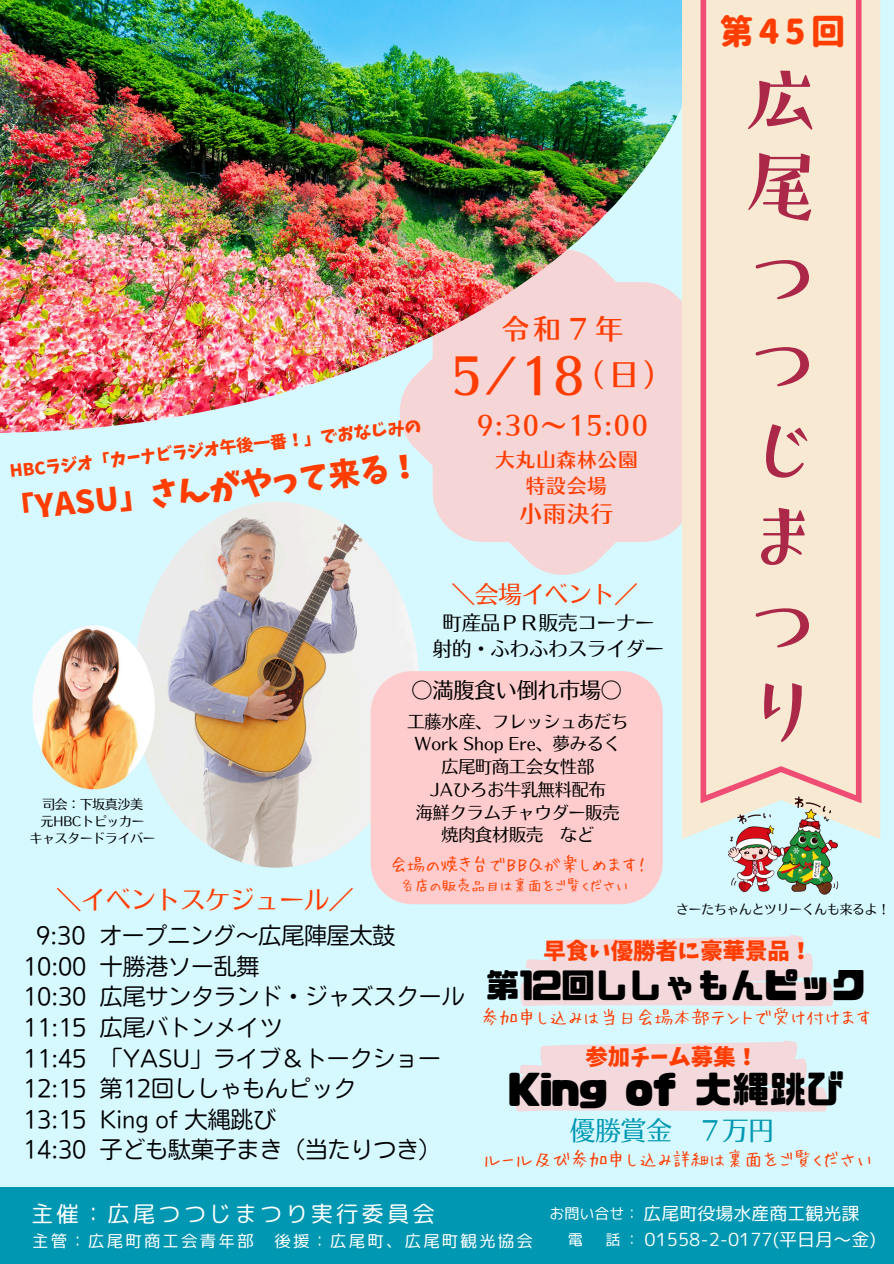
<style>
.page{position:relative;width:894px;height:1264px;background:#fff}
.page>*{position:absolute;margin:0;border:0;box-sizing:border-box;transform-origin:0 0}
.t1{font:87px/87px "Tsubame Std R";color:#ab2849;text-align:justify}
.t2{font:48.3px "Nud Motoya Aporo Std W4";color:#ff3d00}
.t3{font:37.2px "CP Font";color:#000}
.t4{font:34.2px "Corporate Logo Rounded";color:#ff3d00}
.t5{font:33.75px "CP Font";color:#000}
.t6{font:31.5px "Keifont";color:#ff3d00}
.t7{font:29.85px "Nud Motoya Aporo Std W4";color:#ff3d00}
.t8{font:27px "Nud Motoya Aporo Std W4";color:#ff3d00}
.t9{font:25.8px "Nud Motoya Aporo Std W4";color:#ff3d00}
.t10{font:25.5px "Nud Motoya Aporo Std W3";color:#0097b2}
.t11{font:24.75px "Nud Motoya Aporo Std W3";color:#ff3d00}
.t12{font:23.25px "Nud Motoya Aporo Std W3";color:#ff3d00}
.t13{font:22.8px "Nud Motoya Maru Std W2 b";color:#000}
.t14{font:22.5px "rounded mplus 1 p regular";letter-spacing:.13em;color:#fff}
.t15{font:22.35px "Keifont";color:#ff3d00}
.t16{font:22.05px "Nud Motoya Aporo Std W4";color:#ff3d00}
.t17{font:21px "Nud Motoya Aporo Std W3";color:#000}
.t18{font:19.35px "Nud Motoya Aporo Std W3";color:#000}
.t19{font:19.05px/26px "Nud Motoya Aporo Std W4";letter-spacing:.07em;color:#ff3d00;text-align:center}
.t20{font:18.3px "Hui Font P";color:#ff3d00}
.t21{font:18px "rounded mplus 1 p regular";color:#fff}
.t22{font:17.4px "Hui Font P";color:#ff3d00}
.t23{font:16.95px "Nud Motoya Aporo Std W3";color:#000}
.t24{font:16.95px "Keifont";color:#ff3d00}
.t25{font:16.5px "rounded mplus 1 p regular";letter-spacing:.13em;color:#fff}
.t26{font:15px "rounded mplus 1 p regular";color:#fff}
.t27{font:14.4px "Hui Font P";color:#ff3d00}
.t28{font:12.6px "Nud Motoya Aporo Std W3";color:#000}
</style>
<div class="page">
<div style="left:0;top:0;width:893px;height:1263px;background:#d6f9ff"></div>
<div style="left:0;top:1187px;width:893px;height:76px;background:#0097b2"></div>
<svg style="left:404px;top:433px;width:277px;height:141px;fill:#f6d5d7"></svg>
<img style="left:0;top:0;width:681px;height:433px">
<div style="left:681px;top:0;width:199px;height:838px;background:#f8ead2"></div>
<svg style="left:700px;top:0;width:161px;height:803px;background:#f7decb"></svg>
<img style="left:133px;top:501px;width:286px;height:366px;border-radius:50%">
<div style="left:370px;top:671px;width:292px;height:233px;background:#fecccd"></div>
<img style="left:32px;top:625px;width:123px;height:164px;border-radius:50%">
<img style="left:720px;top:791px;width:125px;height:104px">
<svg style="left:514px;top:1040px;width:313px;height:72px;background:#eedde0"></svg>
<svg style="left:520px;top:935px;width:313px;height:71px;background:#eedde0"></svg>
<p class="t8" style="left:502px;top:315px;width:122px">令和７年</p>
<p class="t24" style="left:9px;top:462px;width:415px;rotate:-6deg">HBCラジオ「カーナビラジオ午後一番！」でおなじみの</p>
<p class="t6" style="left:2px;top:494px;width:419px;rotate:-6deg">「YASU」さんがやって来る！</p>
<p class="t2" style="left:451px;top:351px;width:134px">5/18</p>
<p class="t7" style="left:574px;top:360px;width:100px">（日）</p>
<p class="t9" style="left:477px;top:412px;width:172px">9:30～15:00</p>
<p class="t19" style="left:495px;top:446px;width:144px">大丸山森林公園特設会場</p>
<p class="t16" style="left:519px;top:503px;width:94px">小雨決行</p>
<p class="t28" style="left:42px;top:797px;width:102px">司会：下坂真沙美</p>
<p class="t28" style="left:41px;top:814px;width:105px">元HBCトピッカー</p>
<p class="t28" style="left:30px;top:831px;width:127px">キャスタードライバー</p>
<p class="t12" style="left:452px;top:582px;width:187px">＼会場イベント／</p>
<p class="t18" style="left:442px;top:613px;width:214px">町産品ＰＲ販売コーナー</p>
<p class="t18" style="left:432px;top:639px;width:233px">射的・ふわふわスライダー</p>
<p class="t17" style="left:411px;top:679px;width:212px">〇満腹食い倒れ市場〇</p>
<p class="t23" style="left:407px;top:712px;width:222px">工藤水産、フレッシュあだち</p>
<p class="t23" style="left:414px;top:735px;width:207px">Work Shop Ere、夢みるく</p>
<p class="t23" style="left:441px;top:758px;width:154px">広尾町商工会女性部</p>
<p class="t23" style="left:429px;top:781px;width:178px">JAひろお牛乳無料配布</p>
<p class="t23" style="left:416px;top:803px;width:205px">海鮮クラムチャウダー販売</p>
<p class="t23" style="left:441px;top:826px;width:154px">焼肉食材販売 など</p>
<p class="t22" style="left:390px;top:855px;width:258px">会場の焼き台でＢＢＱが楽しめます！</p>
<p class="t4" style="left:719px;top:14px;width:127px">第45回</p>
<p class="t1" style="left:739px;top:54px;width:89px">広尾つつじまつり</p>
<h3 class="t27" style="left:400px;top:877px;width:229px">各店の販売品目は裏面をご覧ください</h3>
<p class="t11" style="left:56px;top:887px;width:298px">＼イベントスケジュール／</p>
<p class="t28" style="left:676px;top:902px;width:215px">さーたちゃんとツリーくんも来るよ！</p>
<p class="t15" style="left:543px;top:939px;width:270px">早食い優勝者に豪華景品！</p>
<p class="t5" style="left:486px;top:968px;width:381px">第12回ししゃもんピック</p>
<p class="t20" style="left:481px;top:1007px;width:391px">参加申し込みは当日会場本部テントで受け付けます</p>
<h1 class="t13" style="left:36px;top:924px;width:359px">9:30 オープニング～広尾陣屋太鼓</h1>
<p class="t13" style="left:23px;top:954px;width:238px">10:00 十勝港ソー乱舞</p>
<p class="t13" style="left:23px;top:985px;width:443px">10:30 広尾サンタランド・ジャズスクール</p>
<p class="t13" style="left:23px;top:1015px;width:261px">11:15 広尾バトンメイツ</p>
<p class="t13" style="left:23px;top:1046px;width:419px">11:45 「YASU」ライブ＆トークショー</p>
<p class="t13" style="left:23px;top:1077px;width:335px">12:15 第12回ししゃもんピック</p>
<p class="t13" style="left:23px;top:1107px;width:255px">13:15 King of 大縄跳び</p>
<p class="t13" style="left:23px;top:1138px;width:420px">14:30 子ども駄菓子まき（当たりつき）</p>
<p class="t20" style="left:483px;top:1149px;width:390px">ルール及び参加申し込み詳細は裏面をご覧ください</p>
<p class="t15" style="left:585px;top:1045px;width:174px">参加チーム募集！</p>
<p class="t3" style="left:508px;top:1071px;width:336px">King of 大縄跳び</p>
<h3 class="t10" style="left:569px;top:1117px;width:205px">優勝賞金 ７万円</h3>
<p class="t14" style="left:31px;top:1197px;width:405px">主催：広尾つつじまつり実行委員会</p>
<p class="t25" style="left:32px;top:1229px;width:223px">主管：広尾町商工会青年部</p>
<p class="t25" style="left:274px;top:1229px;width:260px">後援：広尾町、広尾町観光協会</p>
<p class="t26" style="left:549px;top:1202px;width:92px">お問い合せ：</p>
<p class="t21" style="left:643px;top:1200px;width:218px">広尾町役場水産商工観光課</p>
<p class="t26" style="left:567px;top:1229px;width:17px">電</p>
<p class="t26" style="left:605px;top:1229px;width:35px">話：</p>
<p class="t21" style="left:644px;top:1227px;width:233px">01558-2-0177(平日月～金)</p>
</div>
